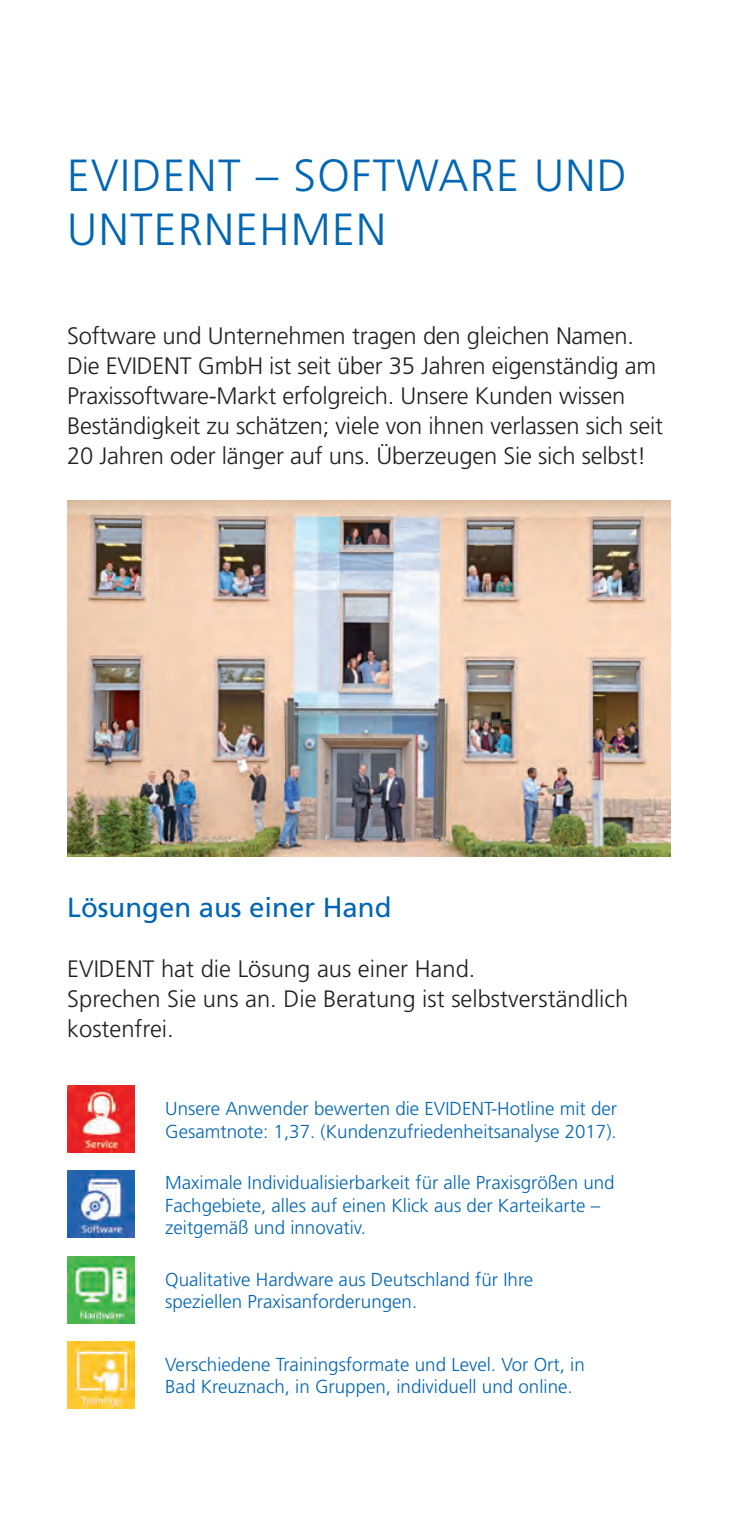
<style>
.page{position:relative;width:730px;height:1514px;background:#fff}
.page>*{position:absolute;margin:0;border:0;box-sizing:border-box;transform-origin:0 0}
.t1{font:300 45px/54px "Frutiger";letter-spacing:.03em;color:#0166b3}
.t2{font:27.5px "Frutiger";color:#0166b3}
.t3{font:300 23.75px/30px "Frutiger";letter-spacing:-.01em;color:#231f20}
.t4{font:300 18.75px/22.5px "Frutiger";color:#0166b3}
</style>
<div class="page">
<img style="left:67px;top:500px;width:603px;height:356px">
<img style="left:67px;top:1085px;width:67px;height:67px">
<img style="left:67px;top:1170px;width:67px;height:67px">
<img style="left:67px;top:1256px;width:67px;height:66px">
<img style="left:67px;top:1341px;width:67px;height:67px">
<h1 class="t1" style="left:67px;top:148px;width:560px">EVIDENT – SOFTWARE UND<br>UNTERNEHMEN</h1>
<p class="t3" style="left:67px;top:321px;width:597px">Software und Unternehmen tragen den gleichen Namen.<br>Die EVIDENT GmbH ist seit über 35 Jahren eigenständig am Praxissoftware-Markt erfolgreich. Unsere Kunden wissen Beständigkeit zu schätzen; viele von ihnen verlassen sich seit 20 Jahren oder länger auf uns. Überzeugen Sie sich selbst!</p>
<h2 class="t2" style="left:67px;top:891px;width:325px">Lösungen aus einer Hand</h2>
<p class="t3" style="left:67px;top:953px;width:562px">EVIDENT hat die Lösung aus einer Hand.<br>Sprechen Sie uns an. Die Beratung ist selbstverständlich kostenfrei.</p>
<p class="t4" style="left:165px;top:1097px;width:453px">Unsere Anwender bewerten die EVIDENT-Hotline mit der<br>Gesamtnote: 1,37. (Kundenzufriedenheitsanalyse 2017).</p>
<p class="t4" style="left:165px;top:1171px;width:450px">Maximale Individualisierbarkeit für alle Praxisgrößen und<br>Fachgebiete, alles auf einen Klick aus der Karteikarte – zeitgemäß und innovativ.</p>
<p class="t4" style="left:165px;top:1267px;width:369px">Qualitative Hardware aus Deutschland für Ihre speziellen Praxisanforderungen.</p>
<p class="t4" style="left:165px;top:1352px;width:421px">Verschiedene Trainingsformate und Level. Vor Ort, in<br>Bad Kreuznach, in Gruppen, individuell und online.</p>
</div>
